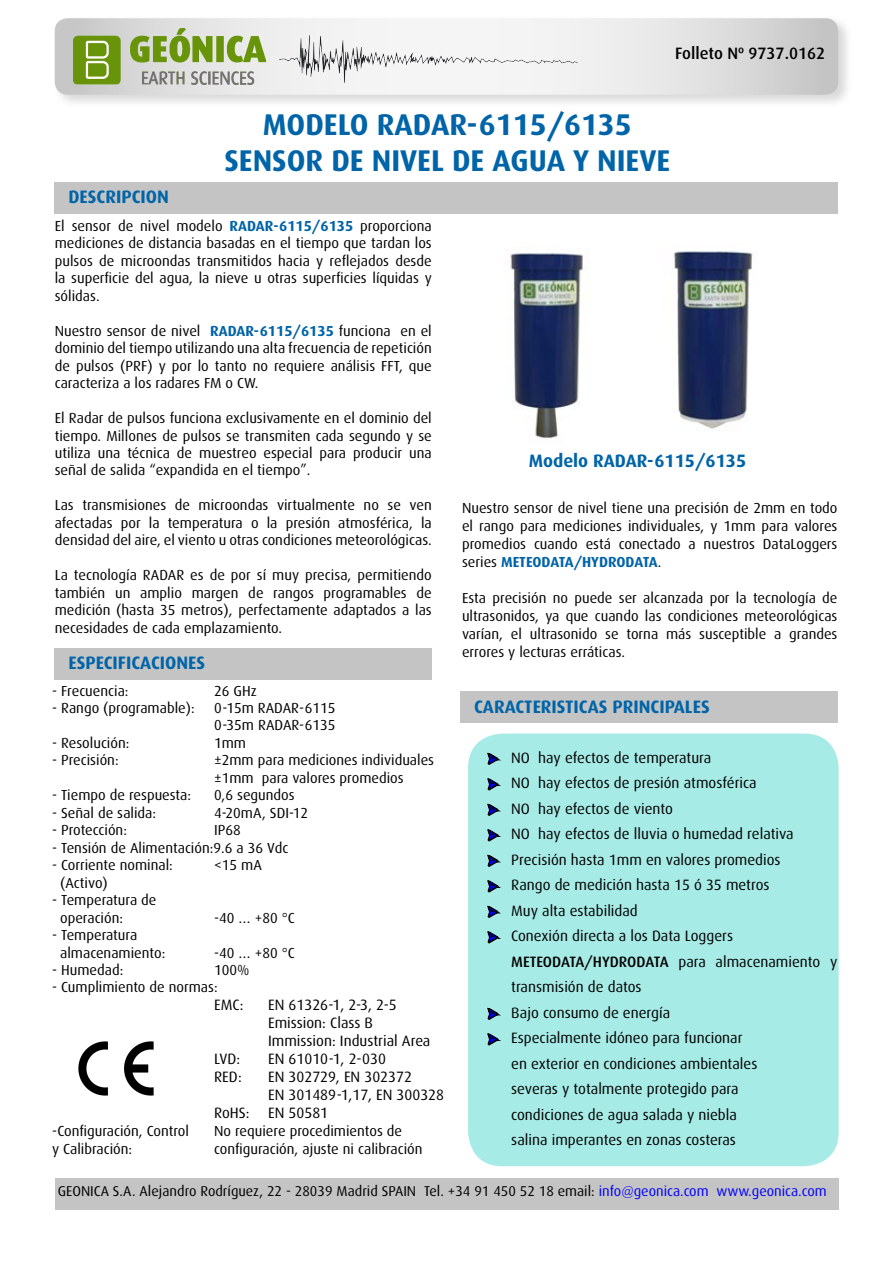
<style>
.page{position:relative;width:893px;height:1263px;background:#fff}
.page>*{position:absolute;margin:0;border:0;box-sizing:border-box;transform-origin:0 0}
.t1{font:700 30px/36px "Dax";color:#0064a8;text-align:center}
.t2{font:700 18px "Dax";color:#0064a8}
.t3{font:500 16.5px "Dax";color:#000}
.t4{font:15px/25.5px "Dax";color:#000}
.t5{font:14.55px/17.4px "Dax";color:#000;text-align:justify}
.t6{font:14.25px "Dax";color:#000}
.s1{font-weight:700;color:#0064a8}
.s2{font-family:"Minion Pro";color:#00f}
.s3{font-weight:500}
.s4{color:#00f}
</style>
<div class="page">
<div style="left:468px;top:733px;width:371px;height:433px;background:#a7ebe6;border-radius:34px"></div>
<div style="left:53px;top:16px;width:800px;height:93px;background:#c4c4c4;opacity:.62"></div>
<svg style="left:55px;top:18px;width:783px;height:77px"></svg>
<div style="left:55px;top:1179px;width:783px;height:31px;background:#c4c4c4"></div>
<img style="left:73px;top:29px;width:195px;height:55px">
<img style="left:280px;top:35px;width:297px;height:47px">
<img style="left:510px;top:253px;width:78px;height:187px">
<img style="left:672px;top:251px;width:81px;height:179px">
<svg style="left:487px;top:752px;width:14px;height:13px"></svg>
<svg style="left:487px;top:778px;width:14px;height:13px"></svg>
<svg style="left:487px;top:803px;width:14px;height:13px"></svg>
<svg style="left:487px;top:829px;width:14px;height:13px"></svg>
<svg style="left:487px;top:854px;width:14px;height:13px"></svg>
<svg style="left:487px;top:880px;width:14px;height:13px"></svg>
<svg style="left:487px;top:905px;width:14px;height:13px"></svg>
<svg style="left:487px;top:931px;width:14px;height:13px"></svg>
<svg style="left:487px;top:1007px;width:14px;height:13px"></svg>
<svg style="left:487px;top:1033px;width:14px;height:13px"></svg>
<div style="left:54px;top:648px;width:378px;height:31px;background:#c4c4c4"></div>
<div style="left:460px;top:692px;width:377px;height:31px;background:#c4c4c4"></div>
<div style="left:54px;top:182px;width:783px;height:31px;background:#c4c4c4"></div>
<img style="left:78px;top:1041px;width:76px;height:55px">
<p class="t3" style="left:675px;top:44px;width:151px">Folleto Nº 9737.0162</p>
<p class="t2" style="left:68px;top:187px;width:102px">DESCRIPCION</p>
<h1 class="t1" style="left:224px;top:106px;width:447px">MODELO RADAR-6115/6135<br>SENSOR DE NIVEL DE AGUA Y NIEVE</h1>
<p class="t5" style="left:55px;top:217px;width:379px">El sensor de nivel modelo <span class="s1">RADAR-6115/6135</span> proporciona mediciones de distancia basadas en el tiempo que tardan los pulsos de microondas transmitidos hacia y reflejados desde la superficie del agua, la nieve u otras superficies líquidas y sólidas.</p>
<p class="t5" style="left:55px;top:322px;width:379px">Nuestro sensor de nivel <span class="s1">RADAR-6115/6135</span> funciona en el dominio del tiempo utilizando una alta frecuencia de repetición de pulsos (PRF) y por lo tanto no requiere análisis FFT, que caracteriza a los radares FM o CW.</p>
<p class="t5" style="left:55px;top:409px;width:379px">El Radar de pulsos funciona exclusivamente en el dominio del tiempo. Millones de pulsos se transmiten cada segundo y se utiliza una técnica de muestreo especial para producir una señal de salida “expandida en el tiempo”.</p>
<p class="t5" style="left:55px;top:497px;width:379px">Las transmisiones de microondas virtualmente no se ven afectadas por la temperatura o la presión atmosférica, la densidad del aire, el viento u otras condiciones meteorológicas.</p>
<p class="t5" style="left:55px;top:567px;width:379px">La tecnología RADAR es de por sí muy precisa, permitiendo también un amplio margen de rangos programables de medición (hasta 35 metros), perfectamente adaptados a las necesidades de cada emplazamiento.</p>
<p class="t2" style="left:68px;top:653px;width:138px">ESPECIFICACIONES</p>
<p class="t5" style="left:52px;top:682px;width:78px">- Frecuencia:</p>
<p class="t5" style="left:214px;top:682px;width:44px">26 GHz</p>
<p class="t5" style="left:52px;top:699px;width:144px">- Rango (programable):</p>
<p class="t5" style="left:214px;top:699px;width:123px">0-15m RADAR-6115<br>0-35m RADAR-6135</p>
<p class="t5" style="left:52px;top:734px;width:79px">- Resolución:</p>
<p class="t5" style="left:214px;top:734px;width:34px">1mm</p>
<p class="t5" style="left:52px;top:752px;width:68px">- Precisión:</p>
<p class="t5" style="left:214px;top:752px;width:222px">±2mm para mediciones individuales ±1mm para valores promedios</p>
<p class="t5" style="left:52px;top:787px;width:141px">- Tiempo de respuesta:</p>
<p class="t5" style="left:214px;top:787px;width:82px">0,6 segundos</p>
<p class="t5" style="left:52px;top:804px;width:106px">- Señal de salida:</p>
<p class="t5" style="left:214px;top:804px;width:96px">4-20mA, SDI-12</p>
<p class="t5" style="left:52px;top:822px;width:76px">- Protección:</p>
<p class="t5" style="left:214px;top:822px;width:28px">IP68</p>
<p class="t5" style="left:52px;top:839px;width:238px">- Tensión de Alimentación:9.6 a 36 Vdc</p>
<p class="t5" style="left:52px;top:856px;width:122px">- Corriente nominal:</p>
<p class="t5" style="left:214px;top:856px;width:49px">&lt;15 mA</p>
<p class="t5" style="left:60px;top:874px;width:49px">(Activo)</p>
<p class="t5" style="left:60px;top:891px;width:98px;text-indent:-8px">- Temperatura de operación:</p>
<p class="t5" style="left:214px;top:909px;width:82px">-40 … +80 °C</p>
<p class="t5" style="left:60px;top:926px;width:107px;text-indent:-8px">- Temperatura almacenamiento:</p>
<p class="t5" style="left:214px;top:944px;width:82px">-40 … +80 °C</p>
<p class="t5" style="left:52px;top:961px;width:73px">- Humedad:</p>
<p class="t5" style="left:214px;top:961px;width:37px">100%</p>
<p class="t5" style="left:52px;top:979px;width:167px">- Cumplimiento de normas:</p>
<p class="t4" style="left:214px;top:993px;width:31px">EMC:</p>
<p class="t4" style="left:268px;top:996px;width:164px;line-height:18px">EN 61326-1, 2-3, 2-5<br>Emission: Class B<br>Immission: Industrial Area</p>
<p class="t4" style="left:214px;top:1047px;width:28px">LVD:</p>
<p class="t4" style="left:268px;top:1047px;width:119px">EN 61010-1, 2-030</p>
<p class="t4" style="left:214px;top:1065px;width:29px">RED:</p>
<p class="t4" style="left:268px;top:1065px;width:145px">EN 302729, EN 302372</p>
<p class="t4" style="left:268px;top:1083px;width:178px">EN 301489-1,17, EN 300328</p>
<p class="t4" style="left:214px;top:1101px;width:116px">RoHS: EN 50581</p>
<p class="t5" style="left:52px;top:1122px;width:138px">-Configuración, Control</p>
<p class="t5" style="left:214px;top:1122px;width:190px">No requiere procedimientos de</p>
<p class="t5" style="left:52px;top:1140px;width:82px">y Calibración:</p>
<p class="t5" style="left:214px;top:1140px;width:210px">configuración, ajuste ni calibración</p>
<p class="t2" style="left:529px;top:451px;width:219px">Modelo RADAR-6115/6135</p>
<p class="t5" style="left:462px;top:499px;width:377px;line-height:18px">Nuestro sensor de nivel tiene una precisión de 2mm en todo el rango para mediciones individuales, y 1mm para valores promedios cuando está conectado a nuestros DataLoggers series <span class="s1">METEODATA/HYDRODATA</span>.</p>
<p class="t5" style="left:462px;top:589px;width:377px;line-height:18px">Esta precisión no puede ser alcanzada por la tecnología de ultrasonidos, ya que cuando las condiciones meteorológicas varían, el ultrasonido se torna más susceptible a grandes errores y lecturas erráticas.</p>
<p class="t2" style="left:474px;top:697px;width:237px">CARACTERISTICAS PRINCIPALES</p>
<p class="t4" style="left:489px;top:745px;width:224px"><span class="s2">➢</span> NO hay efectos de temperatura</p>
<p class="t4" style="left:489px;top:770px;width:270px"><span class="s2">➢</span> NO hay efectos de presión atmosférica</p>
<p class="t4" style="left:489px;top:796px;width:186px"><span class="s2">➢</span> NO hay efectos de viento</p>
<p class="t4" style="left:489px;top:821px;width:306px"><span class="s2">➢</span> NO hay efectos de lluvia o humedad relativa</p>
<p class="t4" style="left:489px;top:847px;width:293px"><span class="s2">➢</span> Precisión hasta 1mm en valores promedios</p>
<p class="t4" style="left:489px;top:872px;width:282px"><span class="s2">➢</span> Rango de medición hasta 15 ó 35 metros</p>
<p class="t4" style="left:489px;top:898px;width:151px"><span class="s2">➢</span> Muy alta estabilidad</p>
<p class="t4" style="left:511px;top:923px;width:328px;text-indent:-22px"><span class="s2">➢</span> Conexión directa a los Data Loggers<br><span class="s3">METEODATA/HYDRODATA</span> para almacenamiento y transmisión de datos</p>
<p class="t4" style="left:489px;top:1000px;width:183px"><span class="s2">➢</span> Bajo consumo de energía</p>
<p class="t4" style="left:511px;top:1025px;width:248px;text-indent:-22px"><span class="s2">➢</span> Especialmente idóneo para funcionar en exterior en condiciones ambientales severas y totalmente protegido para condiciones de agua salada y niebla salina imperantes en zonas costeras</p>
<p class="t6" style="left:58px;top:1183px;width:770px">GEONICA S.A. Alejandro Rodríguez, 22 - 28039 Madrid SPAIN Tel. +34 91 450 52 18 email: <span class="s4">info@geonica.com www.geonica.com</span></p>
</div>
